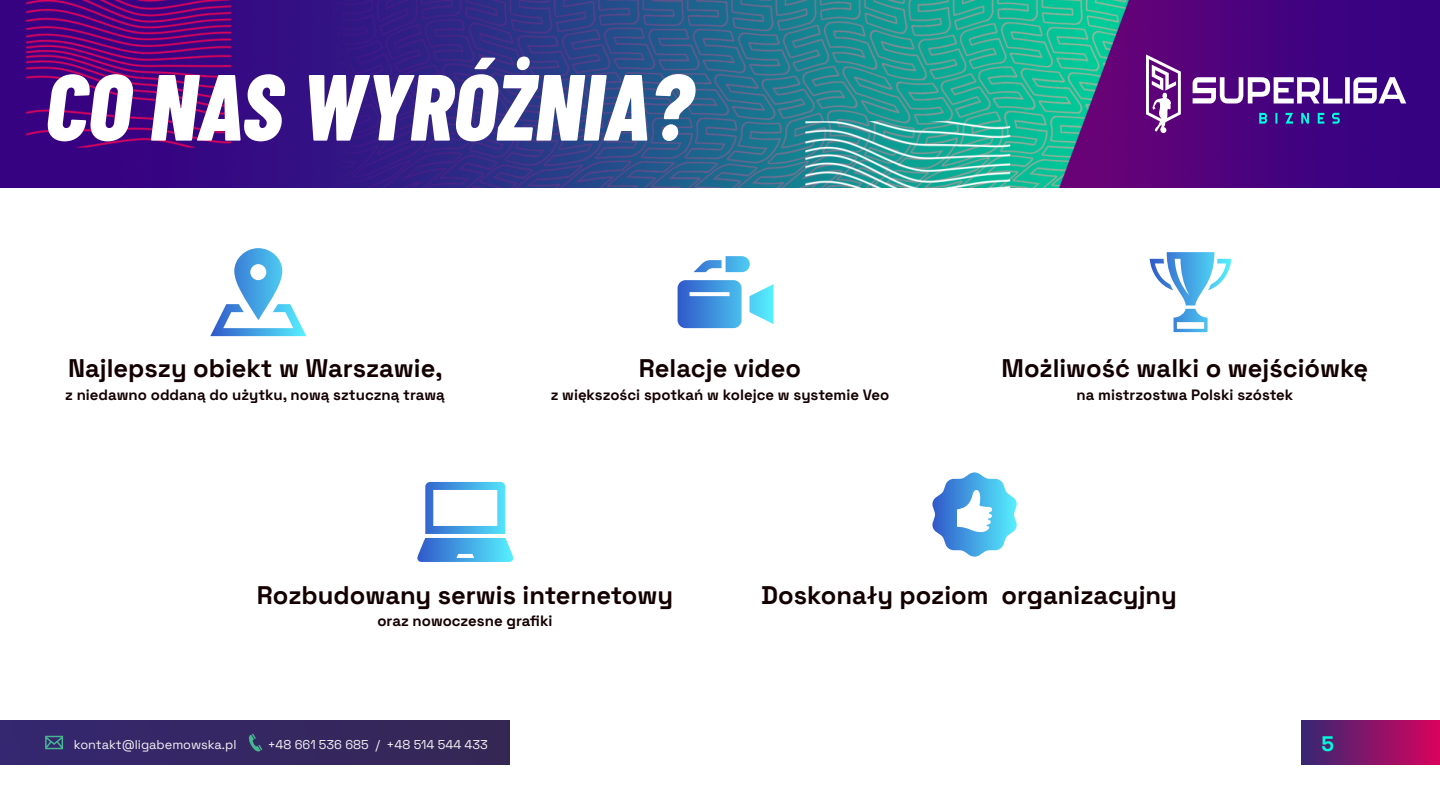
<style>
.page{position:relative;width:1440px;height:810px;background:#fff}
.page>*{position:absolute;margin:0;border:0;box-sizing:border-box;transform-origin:0 0}
.t1{font:italic 800 93.75px "Barlow Condensed";color:#fff}
.t2{font:300 25.5px "Space Grotesk";color:#140000}
.t3{font:300 21px "Space Grotesk";color:#01fcdc}
.t4{font:300 15px "Space Grotesk";color:#140000}
.t5{font:300 12.75px "Space Grotesk";color:#f4f4f4}
</style>
<div class="page">
<svg style="left:417px;top:482px;width:96px;height:80px"></svg>
<svg style="left:210px;top:248px;width:96px;height:88px"></svg>
<svg style="left:678px;top:256px;width:96px;height:72px"></svg>
<svg style="left:932px;top:472px;width:85px;height:85px"></svg>
<svg style="left:1150px;top:252px;width:81px;height:80px"></svg>
<img style="left:0;top:0;width:1440px;height:188px">
<div style="left:1301px;top:720px;width:139px;height:45px;background:linear-gradient(to right,#342773,#d9025d)"></div>
<svg style="left:1259px;top:113px;width:81px;height:11px"></svg>
<svg style="left:1193px;top:77px;width:213px;height:27px"></svg>
<svg style="left:1146px;top:54px;width:35px;height:79px"></svg>
<div style="left:0;top:720px;width:510px;height:45px;background:linear-gradient(to right,#352770,#352753)"></div>
<svg style="left:45px;top:736px;width:18px;height:13px"></svg>
<svg style="left:245px;top:734px;width:17px;height:20px"></svg>
<h1 class="t1" style="left:45px;top:49px;width:649px">CO NAS WYRÓŻNIA?</h1>
<h2 class="t2" style="left:68px;top:350px;width:376px">Najlepszy obiekt w Warszawie,</h2>
<p class="t4" style="left:65px;top:384px;width:381px">z niedawno oddaną do użytku, nową sztuczną trawą</p>
<h2 class="t2" style="left:639px;top:350px;width:164px">Relacje video</h2>
<p class="t4" style="left:551px;top:384px;width:340px">z większości spotkań w kolejce w systemie Veo</p>
<h2 class="t2" style="left:1002px;top:350px;width:368px">Możliwość walki o wejściówkę</h2>
<p class="t4" style="left:1077px;top:384px;width:218px">na mistrzostwa Polski szóstek</p>
<h2 class="t2" style="left:257px;top:576px;width:418px">Rozbudowany serwis internetowy</h2>
<p class="t4" style="left:377px;top:610px;width:177px">oraz nowoczesne grafiki</p>
<h2 class="t2" style="left:761px;top:576px;width:417px">Doskonały poziom organizacyjny</h2>
<p class="t5" style="left:74px;top:735px;width:164px">kontakt@ligabemowska.pl</p>
<p class="t5" style="left:268px;top:735px;width:222px">+48 661 536 685 / +48 514 544 433</p>
<h3 class="t3" style="left:1322px;top:728px;width:14px">5</h3>
</div>
